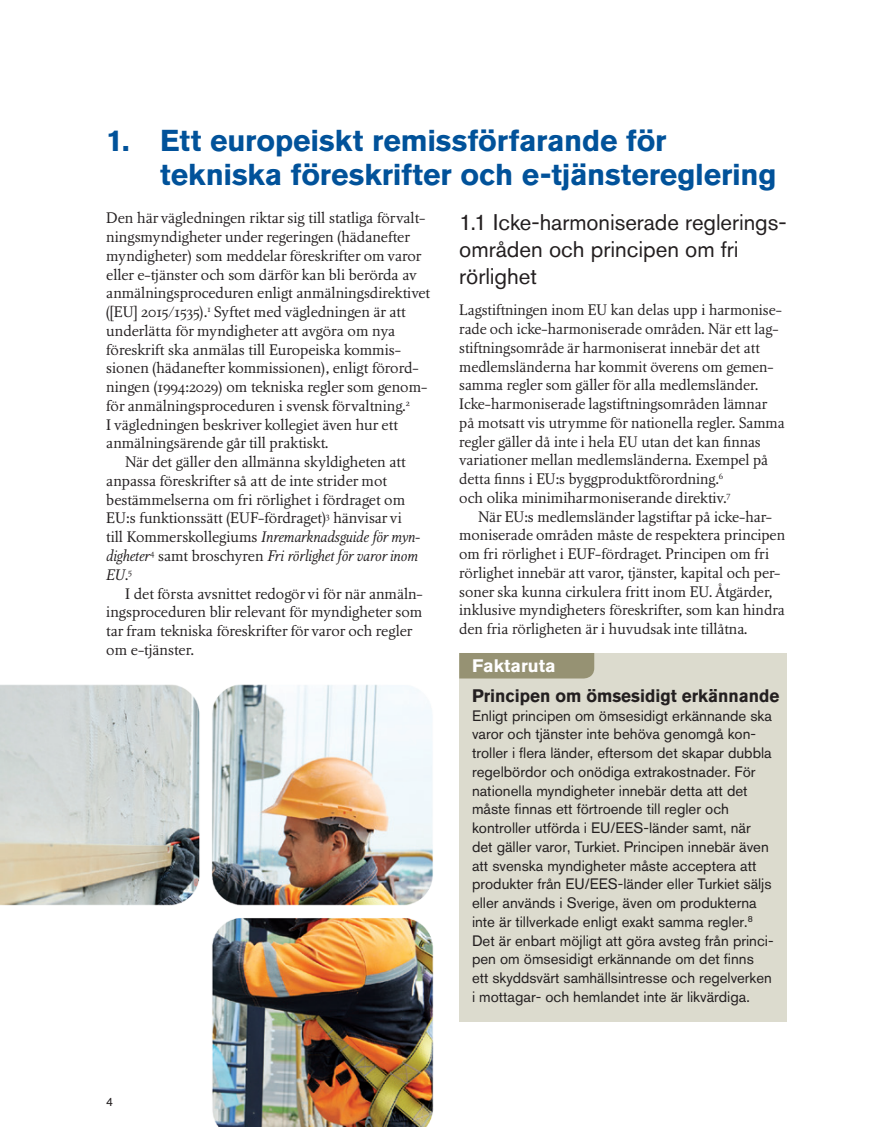
<style>
.page{position:relative;width:893px;height:1127px;background:#fff}
.page>*{position:absolute;margin:0;border:0;box-sizing:border-box;transform-origin:0 0}
.Rubrik{font:700 30px/34.5px "Akzidenz Grotesk BQ";letter-spacing:-.005em;color:#01529a}
.Mellanrubrik_1{font:22.5px/27px "Akzidenz Grotesk BQ";color:#231f20}
.Faktaruta_-_rubrik{font:700 18px "Akzidenz Grotesk BQ";color:#231f20;scale:.95 1}
.Faktaruta_-_rubrik-2{font:700 18px "Akzidenz Grotesk BQ";color:#fff}
.Bröd{font:15px/18.8px "Nordling BQ Reg Os F";color:#231f20}
.Bröd_indrag{font:15px/18.8px "Nordling BQ Reg Os F";color:#231f20}
.Faktaruta_-_bröd{font:15px/18.8px "Akzidenz Grotesk BQ";color:#231f20}
.t1{font:12px "Akzidenz Grotesk BQ";color:#231f20}
.s1{font-family:"Nordling BQ Italic Os F"}
</style>
<div class="page">
<div style="left:459px;top:653px;width:328px;height:368px;background:#dcdbce"></div>
<div style="left:459px;top:653px;width:135px;height:25px;background:#969273"></div>
<img style="left:0;top:684px;width:434px;height:443px">
<p class="Rubrik" style="left:160px;top:123px;width:618px;text-indent:-54px">1. Ett europeiskt remissförfarande för tekniska föreskrifter och e-tjänstereglering</p>
<p class="Bröd" style="left:106px;top:209px;width:325px">Den här vägledningen riktar sig till statliga förvalt&shy;ningsmyndigheter under regeringen (hädanefter myndigheter) som meddelar föreskrifter om varor eller e-tjänster och som därför kan bli berörda av anmälningsproceduren enligt anmälningsdirektivet ([EU] 2015/1535).<sup>1</sup> Syftet med vägledningen är att underlätta för myndigheter att avgöra om nya föreskrift ska anmälas till Europeiska kommis&shy;sionen (hädanefter kommissionen), enligt förord&shy;ningen (1994:2029) om tekniska regler som genom&shy;för anmälningsproceduren i svensk förvaltning.<sup>2<br></sup>I vägledningen beskriver kollegiet även hur ett anmälningsärende går till praktiskt.</p>
<p class="Bröd_indrag" style="left:106px;top:453px;width:315px;text-indent:19px">När det gäller den allmänna skyldigheten att anpassa föreskrifter så att de inte strider mot bestämmelserna om fri rörlighet i fördraget om EU:s funktionssätt (EUF-fördraget)<sup>3</sup> hänvisar vi till Kommerskollegiums <span class="s1">Inremarknadsguide för myn&shy;digheter</span><sup>4</sup> samt broschyren <span class="s1">Fri rörlighet för varor inom EU</span>.<sup>5</sup></p>
<p class="Bröd_indrag" style="left:106px;top:584px;width:318px;text-indent:19px">I det första avsnittet redogör vi för när anmäln&shy;ingsproceduren blir relevant för myndigheter som tar fram tekniska föreskrifter för varor och regler om e-tjänster.</p>
<p class="Mellanrubrik_1" style="left:459px;top:208px;width:329px">1.1 Icke-harmoniserade reglerings&shy;områden och principen om fri rörlighet</p>
<p class="Bröd" style="left:459px;top:301px;width:327px">Lagstiftningen inom EU kan delas upp i harmonise&shy;rade och icke-harmoniserade områden. När ett lag&shy;stiftningsområde är harmoniserat innebär det att medlemsländerna har kommit överens om gemen&shy;samma regler som gäller för alla medlemsländer.<br>Icke-harmoniserade lagstiftningsområden lämnar på motsatt vis utrymme för nationella regler. Samma regler gäller då inte i hela EU utan det kan finnas variationer mellan medlemsländerna. Exempel på detta finns i EU:s byggproduktförordning.<sup>6<br></sup>och olika minimiharmoniserande direktiv.<sup>7</sup></p>
<p class="Bröd_indrag" style="left:459px;top:508px;width:327px;text-indent:19px">När EU:s medlemsländer lagstiftar på icke-har&shy;moniserade områden måste de respektera principen om fri rörlighet i EUF-fördraget. Principen om fri rörlighet innebär att varor, tjänster, kapital och per&shy;soner ska kunna cirkulera fritt inom EU. Åtgärder, inklusive myndigheters föreskrifter, som kan hindra den fria rörligheten är i huvudsak inte tillåtna.</p>
<p class="Faktaruta_-_rubrik-2" style="left:472px;top:655px;width:85px">Faktaruta</p>
<p class="Faktaruta_-_rubrik" style="left:472px;top:685px;width:325px">Principen om ömsesidigt erkännande</p>
<p class="Faktaruta_-_bröd" style="left:472px;top:706px;width:303px">Enligt principen om ömsesidigt erkännande ska varor och tjänster inte behöva genomgå kon&shy;troller i flera länder, eftersom det skapar dubbla regelbördor och onödiga extrakostnader. För nationella myndigheter innebär detta att det måste finnas ett förtroende till regler och kontroller utförda i EU/EES-länder samt, när det gäller varor, Turkiet. Principen innebär även att svenska myndigheter måste acceptera att produkter från EU/EES-länder eller Turkiet säljs eller används i Sverige, även om produkterna inte är tillverkade enligt exakt samma regler.<sup>8<br></sup>Det är enbart möjligt att göra avsteg från princi&shy;pen om ömsesidigt erkännande om det finns ett skyddsvärt samhällsintresse och regelverken i mottagar- och hemlandet inte är likvärdiga.</p>
<p class="t1" style="left:106px;top:1095px;width:8px">4</p>
</div>
